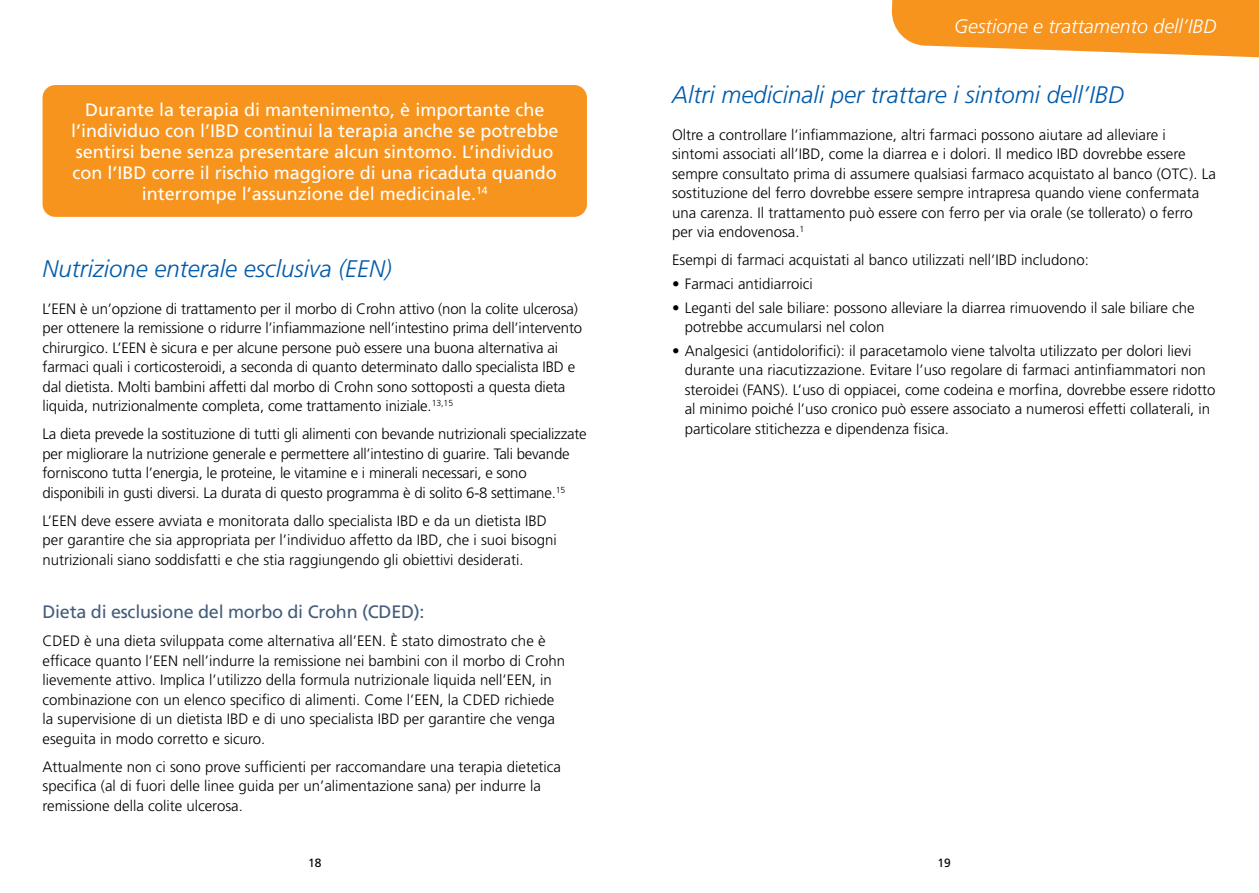
<style>
.page{position:relative;width:1259px;height:893px;background:#fff}
.page>*{position:absolute;margin:0;border:0;box-sizing:border-box;transform-origin:0 0}
.t1{font:italic 300 24px "Frutiger LT Std";color:#005baa}
.t2{font:italic 300 19.5px "Frutiger LT Std";color:#fff}
.t3{font:18px/21px "Frutiger LT Std";color:#fff;text-align:center}
.t4{font:18px "Frutiger LT Std";letter-spacing:-.015em;color:#445d7b}
.t5{font:300 15px/19.5px "Frutiger LT Std";color:#000}
.t6{font:12px "Frutiger LT Std";color:#000}
</style>
<div class="page">
<div style="left:43px;top:85px;width:544px;height:132px;background:#f7941e;border-radius:13px"></div>
<svg style="left:891px;top:0;width:368px;height:58px;background:#f8a23c"></svg>
<p class="t3" style="left:71px;top:99px;width:489px">Durante la terapia di mantenimento, è importante che l’individuo con l’IBD continui la terapia anche se potrebbe sentirsi bene senza presentare alcun sintomo. L’individuo con l’IBD corre il rischio maggiore di una ricaduta quando interrompe l’assunzione del medicinale.<sup>14</sup></p>
<h1 class="t1" style="left:43px;top:255px;width:351px">Nutrizione enterale esclusiva (EEN)</h1>
<p class="t5" style="left:43px;top:299px;width:541px">L’EEN è un’opzione di trattamento per il morbo di Crohn attivo (non la colite ulcerosa) per ottenere la remissione o ridurre l’infiammazione nell’intestino prima dell’intervento chirurgico. L’EEN è sicura e per alcune persone può essere una buona alternativa ai farmaci quali i corticosteroidi, a seconda di quanto determinato dallo specialista IBD e dal dietista. Molti bambini affetti dal morbo di Crohn sono sottoposti a questa dieta liquida, nutrizionalmente completa, come trattamento iniziale.<sup>13,15</sup></p>
<p class="t5" style="left:43px;top:425px;width:546px">La dieta prevede la sostituzione di tutti gli alimenti con bevande nutrizionali specializzate per migliorare la nutrizione generale e permettere all’intestino di guarire. Tali bevande forniscono tutta l’energia, le proteine, le vitamine e i minerali necessari, e sono disponibili in gusti diversi. La durata di questo programma è di solito 6-8 settimane.<sup>15</sup></p>
<p class="t5" style="left:43px;top:511px;width:516px">L’EEN deve essere avviata e monitorata dallo specialista IBD e da un dietista IBD per garantire che sia appropriata per l’individuo affetto da IBD, che i suoi bisogni nutrizionali siano soddisfatti e che stia raggiungendo gli obiettivi desiderati.</p>
<p class="t4" style="left:43px;top:602px;width:383px">Dieta di esclusione del morbo di Crohn (CDED):</p>
<p class="t5" style="left:43px;top:632px;width:524px">CDED è una dieta sviluppata come alternativa all’EEN. È stato dimostrato che è efficace quanto l’EEN nell’indurre la remissione nei bambini con il morbo di Crohn lievemente attivo. Implica l’utilizzo della formula nutrizionale liquida nell’EEN, in combinazione con un elenco specifico di alimenti. Come l’EEN, la CDED richiede la supervisione di un dietista IBD e di uno specialista IBD per garantire che venga eseguita in modo corretto e sicuro.</p>
<p class="t5" style="left:43px;top:757px;width:520px">Attualmente non ci sono prove sufficienti per raccomandare una terapia dietetica specifica (al di fuori delle linee guida per un’alimentazione sana) per indurre la remissione della colite ulcerosa.</p>
<h2 class="t2" style="left:954px;top:15px;width:264px">Gestione e trattamento dell’IBD</h2>
<h1 class="t1" style="left:672px;top:81px;width:453px">Altri medicinali per trattare i sintomi dell’IBD</h1>
<p class="t5" style="left:672px;top:125px;width:545px">Oltre a controllare l’infiammazione, altri farmaci possono aiutare ad alleviare i sintomi associati all’IBD, come la diarrea e i dolori. Il medico IBD dovrebbe essere sempre consultato prima di assumere qualsiasi farmaco acquistato al banco (OTC). La sostituzione del ferro dovrebbe essere sempre intrapresa quando viene confermata una carenza. Il trattamento può essere con ferro per via orale (se tollerato) o ferro per via endovenosa.<sup>1</sup></p>
<p class="t5" style="left:672px;top:250px;width:418px">Esempi di farmaci acquistati al banco utilizzati nell’IBD includono:</p>
<p class="t5" style="left:672px;top:274px;width:142px">• Farmaci antidiarroici</p>
<p class="t5" style="left:685px;top:298px;width:511px;text-indent:-13px">• Leganti del sale biliare: possono alleviare la diarrea rimuovendo il sale biliare che potrebbe accumularsi nel colon</p>
<p class="t5" style="left:685px;top:341px;width:532px;text-indent:-13px">• Analgesici (antidolorifici): il paracetamolo viene talvolta utilizzato per dolori lievi durante una riacutizzazione. Evitare l’uso regolare di farmaci antinfiammatori non steroidei (FANS). L’uso di oppiacei, come codeina e morfina, dovrebbe essere ridotto al minimo poiché l’uso cronico può essere associato a numerosi effetti collaterali, in particolare stitichezza e dipendenza fisica.</p>
<p class="t6" style="left:308px;top:856px;width:15px">18</p>
<p class="t6" style="left:937px;top:856px;width:15px">19</p>
</div>
